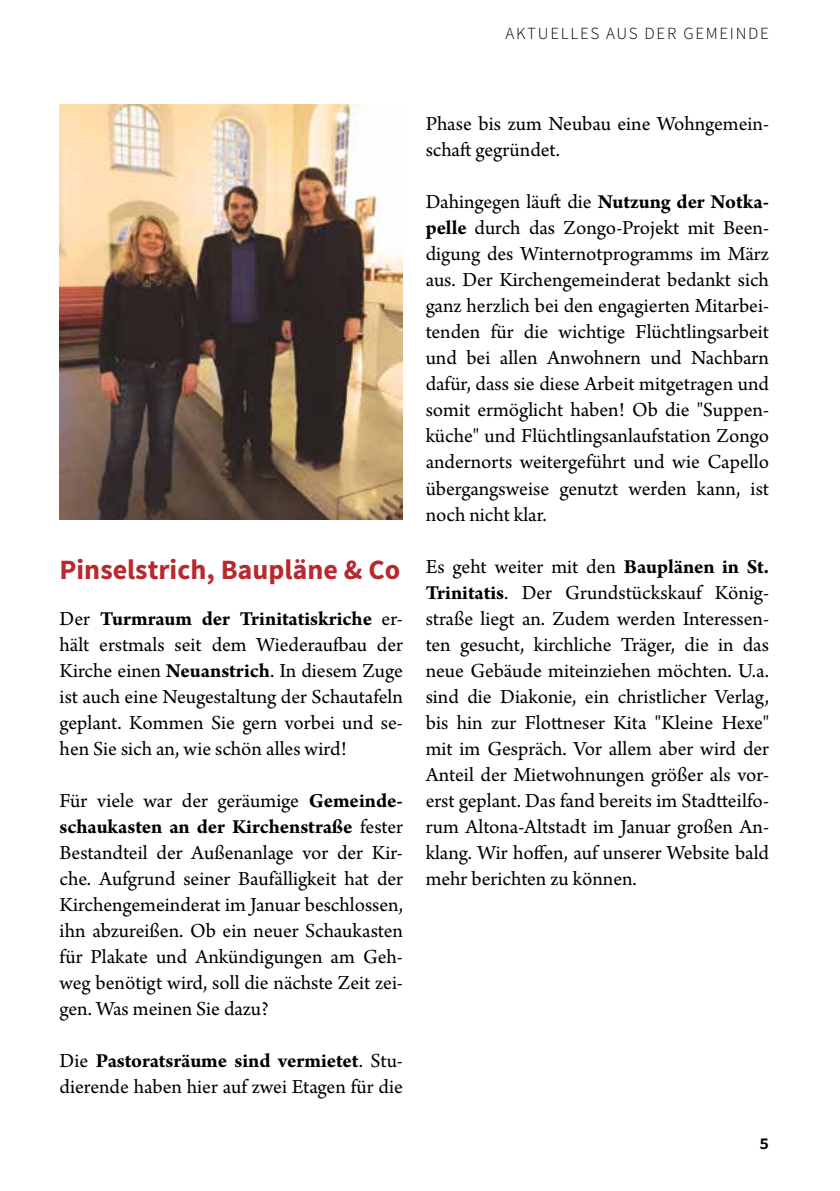
<style>
.page{position:relative;width:840px;height:1191px;background:#fff}
.page>*{position:absolute;margin:0;border:0;box-sizing:border-box;transform-origin:0 0}
.t1{font:700 28px "Source Sans Pro";color:#b8292f}
.t2{font:21px/26px "Arno Pro";color:#000;text-align:justify}
.t3{font:600 20px "Source Sans Pro";color:#000}
.t4{font:300 17px "Source Sans Pro";letter-spacing:.1em;color:#000}
.s1{font-weight:700}
</style>
<div class="page">
<img style="left:60px;top:105px;width:343px;height:415px">
<p class="t4" style="left:505px;top:23px;width:11px">AKT</p>
<p class="t4" style="left:537px;top:23px;width:23px">UELLES</p>
<p class="t4" style="left:606px;top:23px;width:162px">AUS DER GEMEINDE</p>
<h1 class="t1" style="left:60px;top:551px;width:342px">Pinselstrich, Baupläne &amp; Co</h1>
<p class="t2" style="left:60px;top:606px;width:345px">Der <span class="s1">Turmraum der Trinitatiskriche</span> er&shy;hält erstmals seit dem Wiederaufbau der Kirche einen <span class="s1">Neuanstrich</span>. In diesem Zuge ist auch eine Neugestaltung der Schautafeln geplant. Kommen Sie gern vorbei und se&shy;hen Sie sich an, wie schön alles wird!</p>
<p class="t2" style="left:60px;top:788px;width:345px">Für viele war der geräumige <span class="s1">Gemeinde&shy;schaukasten an der Kirchenstraße</span> fester Bestandteil der Außenanlage vor der Kir&shy;che. Aufgrund seiner Baufälligkeit hat der Kirchengemeinderat im Januar beschlossen, ihn abzureißen. Ob ein neuer Schaukasten für Plakate und Ankündigungen am Geh&shy;weg benötigt wird, soll die nächste Zeit zei&shy;gen. Was meinen Sie dazu?</p>
<p class="t2" style="left:60px;top:1048px;width:344px">Die <span class="s1">Pastoratsräume sind vermietet</span>. Stu&shy;dierende haben hier auf zwei Etagen für die</p>
<p class="t2" style="left:425px;top:112px;width:345px">Phase bis zum Neubau eine Wohngemein&shy;schaft gegründet.</p>
<p class="t2" style="left:425px;top:190px;width:345px">Dahingegen läuft die <span class="s1">Nutzung der Notka&shy;pelle</span> durch das Zongo-Projekt mit Been&shy;digung des Winternotprogramms im März aus. Der Kirchengemeinderat bedankt sich ganz herzlich bei den engagierten Mitarbei&shy;tenden für die wichtige Flüchtlingsarbeit und bei allen Anwohnern und Nachbarn dafür, dass sie diese Arbeit mitgetragen und somit ermöglicht haben! Ob die "Suppen&shy;küche" und Flüchtlingsanlaufstation Zongo andernorts weitergeführt und wie Capello übergangsweise genutzt werden kann, ist noch nicht klar.</p>
<p class="t2" style="left:425px;top:554px;width:345px">Es geht weiter mit den <span class="s1">Bauplänen in St.<br>Trinitatis</span>. Der Grundstückskauf König&shy;straße liegt an. Zudem werden Interessen&shy;ten gesucht, kirchliche Träger, die in das neue Gebäude miteinziehen möchten. U.a. sind die Diakonie, ein christlicher Verlag, bis hin zur Flottneser Kita "Kleine Hexe" mit im Gespräch. Vor allem aber wird der Anteil der Mietwohnungen größer als vor&shy;erst geplant. Das fand bereits im Stadtteilfo&shy;rum Altona-Altstadt im Januar großen An&shy;klang. Wir hoffen, auf unserer Website bald mehr berichten zu können.</p>
<p class="t3" style="left:759px;top:1130px;width:11px">5</p>
</div>
